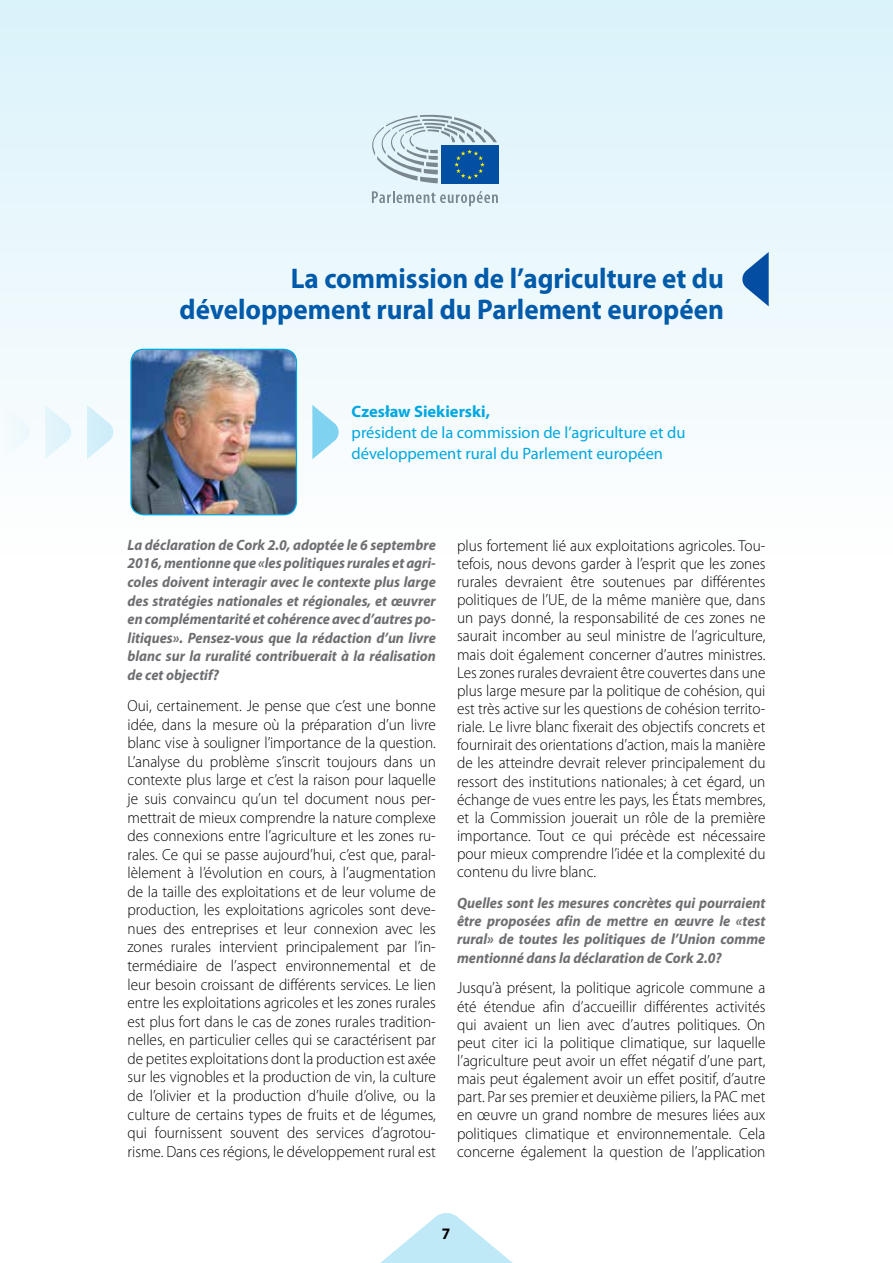
<style>
.page{position:relative;width:893px;height:1263px;background:#fff}
.page>*{position:absolute;margin:0;border:0;box-sizing:border-box;transform-origin:0 0}
.t1{font:700 28.5px/30.8px "Myriad Pro";color:#005aaa;text-align:right;scale:.95 1}
.t2{font:16.5px/21px "Myriad Pro";color:#00a7e1}
.t3{font:700 16.5px "Myriad Pro";color:#00a7e1}
.t4{font:300 16.05px/18.1px "Myriad Pro";color:#000;text-align:justify;scale:.95 1}
.t5{font:700 16.05px "Myriad Pro";color:#000;scale:.95 1}
.t6{font:italic 700 15px/18.6px "Myriad Pro";color:#6d6e71;text-align:justify;scale:.95 1}
</style>
<div class="page">
<div style="left:0;top:0;width:893px;height:555px;background:linear-gradient(to bottom,#daf2fa,#fefefe)"></div>
<svg style="left:380px;top:1213px;width:133px;height:50px"></svg>
<img style="left:0;top:0;width:1px;height:1263px">
<img style="left:131px;top:349px;width:165px;height:166px">
<div style="left:130px;top:349px;width:167px;height:166px;border:1px solid #00a7e1;border-radius:13px"></div>
<svg style="left:312px;top:405px;width:28px;height:54px"></svg>
<svg style="left:87px;top:405px;width:28px;height:54px"></svg>
<svg style="left:45px;top:405px;width:28px;height:54px"></svg>
<div style="left:3px;top:405px;width:28px;height:54px;background:#f5fbfd"></div>
<svg style="left:741px;top:252px;width:28px;height:54px;background:#6999c9"></svg>
<svg style="left:372px;top:191px;width:126px;height:15px;background:#c8d7dd"></svg>
<div style="left:441px;top:145px;width:57px;height:39px;background:#034fa3"></div>
<svg style="left:366px;top:114px;width:131px;height:69px"></svg>
<h1 class="t1" style="left:180px;top:262px;width:574px">La commission de l’agriculture et du développement rural du Parlement européen</h1>
<p class="t3" style="left:352px;top:401px;width:140px">Czesław Siekierski,</p>
<p class="t2" style="left:352px;top:422px;width:335px">président de la commission de l’agriculture et du développement rural du Parlement européen</p>
<p class="t6" style="left:128px;top:535px;width:326px">La déclaration de Cork 2.0, adoptée le 6 septembre 2016, mentionne que «les politiques rurales et agri&shy;coles doivent interagir avec le contexte plus large des stratégies nationales et régionales, et œuvrer en complémentarité et cohérence avec d’autres po&shy;litiques». Pensez-vous que la rédaction d’un livre blanc sur la ruralité contribuerait à la réalisation de cet objectif?</p>
<p class="t4" style="left:128px;top:696px;width:326px;line-height:18.6px">Oui, certainement. Je pense que c’est une bonne idée, dans la mesure où la préparation d’un livre blanc vise à souligner l’importance de la question.<br>L’analyse du problème s’inscrit toujours dans un contexte plus large et c’est la raison pour laquelle je suis convaincu qu’un tel document nous per&shy;mettrait de mieux comprendre la nature complexe des connexions entre l’agriculture et les zones ru&shy;rales. Ce qui se passe aujourd’hui, c’est que, paral&shy;lèlement à l’évolution en cours, à l’augmentation de la taille des exploitations et de leur volume de production, les exploitations agricoles sont deve&shy;nues des entreprises et leur connexion avec les zones rurales intervient principalement par l’in&shy;termédiaire de l’aspect environnemental et de leur besoin croissant de différents services. Le lien entre les exploitations agricoles et les zones rurales est plus fort dans le cas de zones rurales tradition&shy;nelles, en particulier celles qui se caractérisent par de petites exploitations dont la production est axée sur les vignobles et la production de vin, la culture de l’olivier et la production d’huile d’olive, ou la culture de certains types de fruits et de légumes, qui fournissent souvent des services d’agrotou&shy;risme. Dans ces régions, le développement rural est</p>
<p class="t4" style="left:457px;top:536px;width:326px">plus fortement lié aux exploitations agricoles. Tou&shy;tefois, nous devons garder à l’esprit que les zones rurales devraient être soutenues par différentes politiques de l’UE, de la même manière que, dans un pays donné, la responsabilité de ces zones ne saurait incomber au seul ministre de l’agriculture, mais doit également concerner d’autres ministres.<br>Les zones rurales devraient être couvertes dans une plus large mesure par la politique de cohésion, qui est très active sur les questions de cohésion territo&shy;riale. Le livre blanc fixerait des objectifs concrets et fournirait des orientations d’action, mais la manière de les atteindre devrait relever principalement du ressort des institutions nationales; à cet égard, un échange de vues entre les pays, les États membres, et la Commission jouerait un rôle de la première importance. Tout ce qui précède est nécessaire pour mieux comprendre l’idée et la complexité du contenu du livre blanc.</p>
<p class="t6" style="left:457px;top:893px;width:326px;line-height:18.1px">Quelles sont les mesures concrètes qui pourraient être proposées afin de mettre en œuvre le «test rural» de toutes les politiques de l’Union comme mentionné dans la déclaration de Cork 2.0?</p>
<p class="t4" style="left:457px;top:979px;width:326px">Jusqu’à présent, la politique agricole commune a été étendue afin d’accueillir différentes activités qui avaient un lien avec d’autres politiques. On peut citer ici la politique climatique, sur laquelle l’agriculture peut avoir un effet négatif d’une part, mais peut également avoir un effet positif, d’autre part. Par ses premier et deuxième piliers, la PAC met en œuvre un grand nombre de mesures liées aux politiques climatique et environnementale. Cela concerne également la question de l’application</p>
<p class="t5" style="left:442px;top:1223px;width:10px">7</p>
</div>
